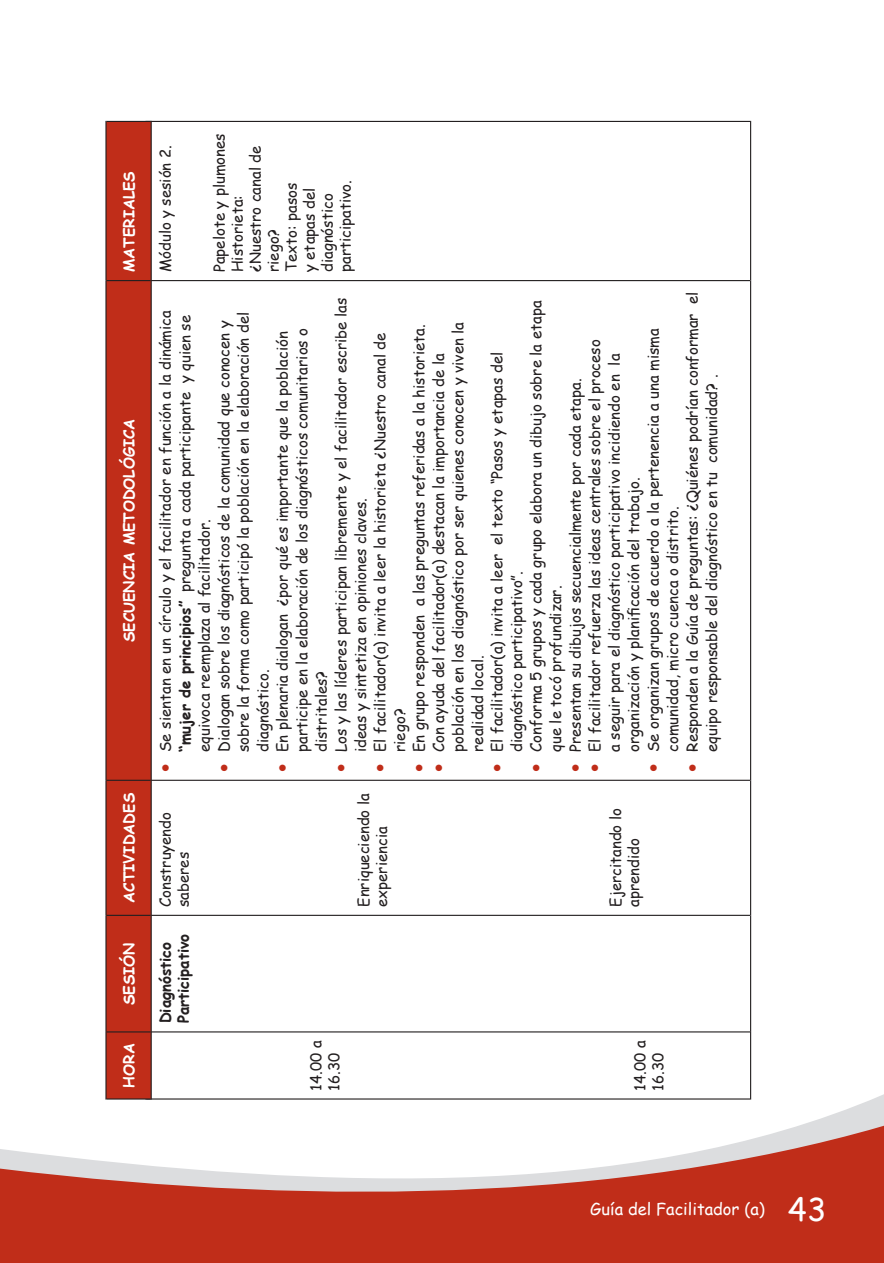
<style>
.page{position:relative;width:884px;height:1263px;background:#fff}
.page>*{position:absolute;margin:0;border:0;box-sizing:border-box;transform-origin:0 0}
.t1{font:16.5px "Comic Sans MS";color:#fff}
.VIÑETA{font:15px/19.5px "Comic Sans MS";color:#231f20}
.parraf2{font:15px/18px "Comic Sans MS";color:#231f20}
.t2{font:700 15px "Comic Sans MS";color:#fff}
.Texto_independiente{font:700 15px/18px "Comic Sans MS";color:#231f20}
.s1{color:#c02d19}
.s2{font-weight:700}
.s3{font-size:31.5px}
</style>
<div class="page">
<svg style="left:105px;top:1084px;width:778px;height:35px"></svg>
<svg style="left:0;top:1119px;width:883px;height:144px;fill:#c02d19"></svg>
<hr style="left:147px;top:1098px;width:602px;height:1px;background:#231f20">
<hr style="left:147px;top:1031px;width:602px;height:1px;background:#231f20">
<hr style="left:147px;top:914px;width:602px;height:2px;background:#231f20">
<hr style="left:147px;top:779px;width:602px;height:2px;background:#231f20">
<hr style="left:147px;top:280px;width:602px;height:1px;background:#231f20">
<hr style="left:147px;top:121px;width:602px;height:1px;background:#231f20">
<hr style="left:749px;top:1032px;width:2px;height:67px;background:#231f20">
<hr style="left:749px;top:915px;width:2px;height:117px;background:#231f20">
<hr style="left:749px;top:780px;width:2px;height:135px;background:#231f20">
<hr style="left:749px;top:280px;width:2px;height:500px;background:#231f20">
<hr style="left:749px;top:121px;width:2px;height:159px;background:#231f20">
<svg style="left:106px;top:122px;width:45px;height:976px;background:#b62c19"></svg>
<hr style="left:105px;top:1032px;width:1px;height:67px;background:#231f20">
<hr style="left:106px;top:1098px;width:45px;height:1px;background:#231f20">
<hr style="left:105px;top:915px;width:1px;height:117px;background:#231f20">
<hr style="left:106px;top:1031px;width:45px;height:1px;background:#231f20">
<hr style="left:105px;top:780px;width:1px;height:135px;background:#231f20">
<hr style="left:106px;top:914px;width:45px;height:2px;background:#231f20">
<hr style="left:105px;top:280px;width:1px;height:500px;background:#231f20">
<hr style="left:106px;top:779px;width:45px;height:2px;background:#231f20">
<hr style="left:105px;top:121px;width:1px;height:159px;background:#231f20">
<hr style="left:106px;top:280px;width:45px;height:1px;background:#231f20">
<hr style="left:106px;top:121px;width:45px;height:1px;background:#231f20">
<hr style="left:151px;top:1032px;width:1px;height:67px;background:#231f20">
<hr style="left:151px;top:915px;width:1px;height:117px;background:#231f20">
<hr style="left:151px;top:780px;width:1px;height:135px;background:#231f20">
<hr style="left:151px;top:280px;width:1px;height:500px;background:#231f20">
<hr style="left:151px;top:121px;width:1px;height:159px;background:#231f20">
<p class="t2" style="left:118px;top:272px;width:102px;rotate:-90deg">MATERIALES</p>
<p class="t2" style="left:118px;top:642px;width:225px;rotate:-90deg">SECUENCIA METODOLÓGICA</p>
<p class="t2" style="left:118px;top:902px;width:111px;rotate:-90deg">ACTIVIDADES</p>
<p class="t2" style="left:118px;top:1005px;width:64px;rotate:-90deg">SESIÓN</p>
<p class="t2" style="left:118px;top:1087px;width:46px;rotate:-90deg">HORA</p>
<p class="parraf2" style="left:156px;top:272px;width:128px;rotate:-90deg">Módulo y sesión 2.</p>
<p class="parraf2" style="left:210px;top:272px;width:140px;rotate:-90deg">Papelote y plumones</p>
<p class="parraf2" style="left:228px;top:272px;width:128px;rotate:-90deg">Historieta: ¿Nuestro canal de riego?</p>
<p class="parraf2" style="left:282px;top:272px;width:93px;rotate:-90deg">Texto: pasos y etapas del diagnóstico participativo.</p>
<p class="VIÑETA" style="left:682px;top:752px;width:461px;text-indent:-20px;rotate:-90deg"><span class="s1">•</span> Responden a la Guía de preguntas: ¿Quiénes podrían conformar el equipo responsable del diagnóstico en tu comunidad? .</p>
<p class="VIÑETA" style="left:331px;top:752px;width:455px;text-indent:-20px;rotate:-90deg"><span class="s1">•</span> Los y las líderes participan libremente y el facilitador escribe las ideas y sintetiza en opiniones claves.</p>
<p class="VIÑETA" style="left:526px;top:752px;width:452px;text-indent:-20px;rotate:-90deg"><span class="s1">•</span> Conforma 5 grupos y cada grupo elabora un dibujo sobre la etapa que le tocó profundizar.</p>
<p class="VIÑETA" style="left:155px;top:752px;width:443px;text-indent:-20px;rotate:-90deg"><span class="s1">•</span> Se sientan en un círculo y el facilitador en función a la dinámica <span class="s2">“mujer de principios”</span> pregunta a cada participante y quien se equivoca reemplaza al facilitador.</p>
<p class="VIÑETA" style="left:214px;top:752px;width:441px;text-indent:-20px;rotate:-90deg"><span class="s1">•</span> Dialogan sobre los diagnósticos de la comunidad que conocen y sobre la forma como participó la población en la elaboración del diagnóstico.</p>
<p class="VIÑETA" style="left:370px;top:752px;width:421px;text-indent:-20px;rotate:-90deg"><span class="s1">•</span> El facilitador(a) invita a leer la historieta ¿Nuestro canal de riego?</p>
<p class="VIÑETA" style="left:409px;top:771px;width:449px;rotate:-90deg"><span class="s1">•</span> En grupo responden a las preguntas referidas a la historieta.</p>
<p class="VIÑETA" style="left:428px;top:752px;width:431px;text-indent:-20px;rotate:-90deg"><span class="s1">•</span> Con ayuda del facilitador(a) destacan la importancia de la población en los diagnóstico por ser quienes conocen y viven la realidad local.</p>
<p class="VIÑETA" style="left:584px;top:752px;width:414px;text-indent:-20px;rotate:-90deg"><span class="s1">•</span> El facilitador refuerza las ideas centrales sobre el proceso a seguir para el diagnóstico participativo incidiendo en la organización y planificación del trabajo.</p>
<p class="VIÑETA" style="left:643px;top:752px;width:425px;text-indent:-20px;rotate:-90deg"><span class="s1">•</span> Se organizan grupos de acuerdo a la pertenencia a una misma comunidad, micro cuenca o distrito.</p>
<p class="VIÑETA" style="left:272px;top:752px;width:425px;text-indent:-20px;rotate:-90deg"><span class="s1">•</span> En plenaria dialogan ¿por qué es importante que la población participe en la elaboración de los diagnósticos comunitarios o distritales?</p>
<p class="VIÑETA" style="left:487px;top:752px;width:401px;text-indent:-20px;rotate:-90deg"><span class="s1">•</span> El facilitador(a) invita a leer el texto “Pasos y etapas del diagnóstico participativo”.</p>
<p class="VIÑETA" style="left:565px;top:771px;width:395px;rotate:-90deg"><span class="s1">•</span> Presentan su dibujos secuencialmente por cada etapa.</p>
<p class="VIÑETA" style="left:156px;top:906px;width:96px;line-height:18px;rotate:-90deg">Construyendo saberes</p>
<p class="Texto_independiente" style="left:156px;top:1023px;width:91px;rotate:-90deg">Diagnóstico<br>Participativo</p>
<p class="VIÑETA" style="left:354px;top:906px;width:115px;line-height:18px;rotate:-90deg">Enriqueciendo la experiencia</p>
<p class="VIÑETA" style="left:606px;top:906px;width:100px;line-height:18px;rotate:-90deg">Ejercitando lo aprendido</p>
<p class="VIÑETA" style="left:306px;top:1090px;width:52px;line-height:18px;rotate:-90deg">14.00 a<br>16.30</p>
<p class="VIÑETA" style="left:630px;top:1090px;width:52px;line-height:18px;rotate:-90deg">14.00 a<br>16.30</p>
<p class="t1" style="left:590px;top:1197px;width:237px">Guía del Facilitador (a) <span class="s3">43</span></p>
</div>
